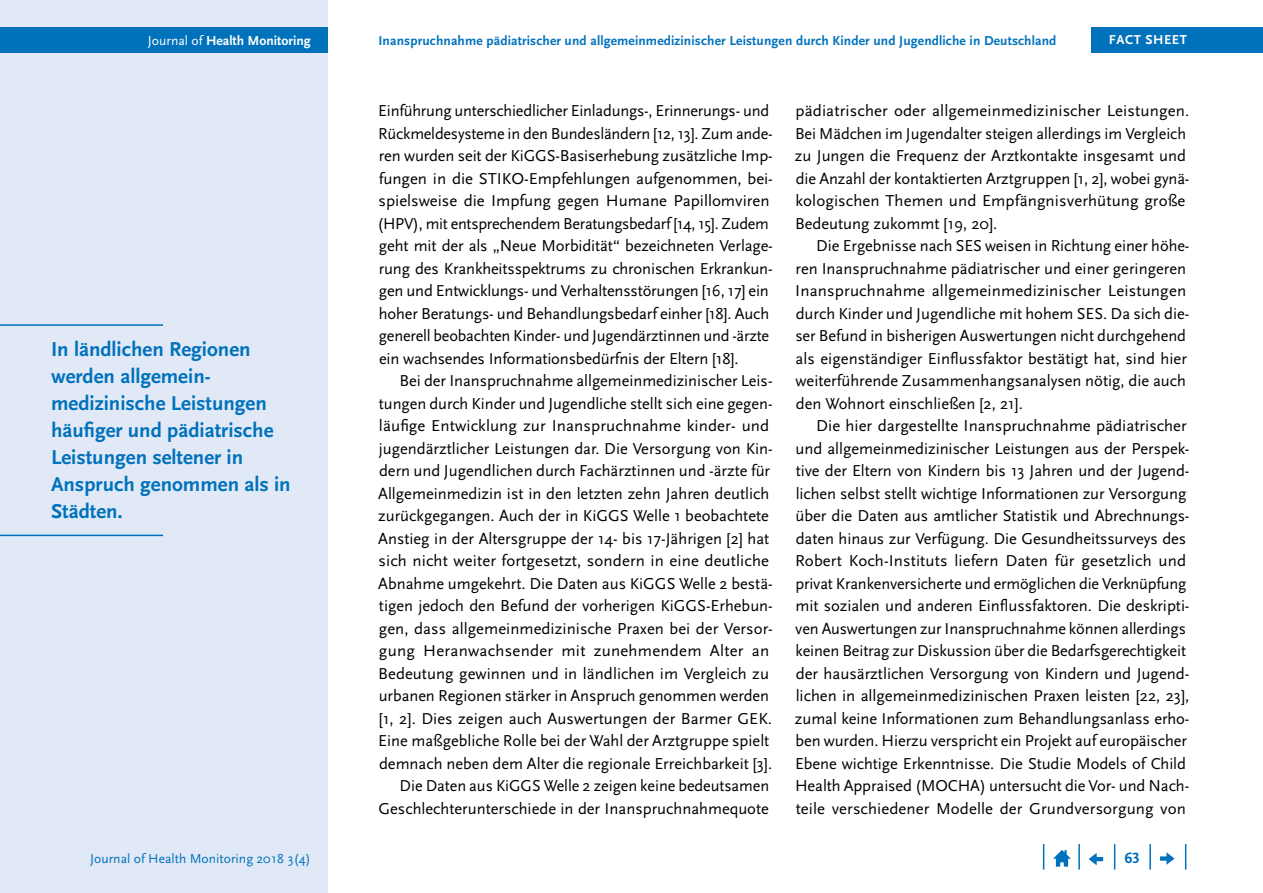
<style>
.page{position:relative;width:1263px;height:893px;background:#fff}
.page>*{position:absolute;margin:0;border:0;box-sizing:border-box;transform-origin:0 0}
.t1{font:700 21px/27px "Scala Sans Pro";color:#0072bc}
.Copy_Einzug{font:16.5px/22.5px "Scala Sans Pro";color:#000}
.t2{font:700 15.75px "Scala Sans Pro";color:#0072bc}
.t3{font:13.65px "Scala Sans Pro";color:#0072bc}
.t4{font:700 13.65px "Scala Sans Pro";color:#fff}
.t5{font:700 13.5px "Scala Sans Pro";letter-spacing:.01em;color:#0072bc}
.t6{font:700 13.5px "Scala Sans Pro";letter-spacing:.04em;color:#fff}
.s1{font-weight:400}
</style>
<div class="page">
<div style="left:0;top:0;width:327px;height:893px;background:#e1e8f6"></div>
<div style="left:0;top:28px;width:327px;height:25px;background:#0072bc"></div>
<svg style="left:1185px;top:844px;width:1px;height:26px"></svg>
<hr style="left:1149px;top:844px;width:2px;height:26px;background:#0072bc">
<svg style="left:1114px;top:844px;width:1px;height:26px"></svg>
<hr style="left:1078px;top:844px;width:2px;height:26px;background:#0072bc">
<svg style="left:1043px;top:844px;width:1px;height:26px"></svg>
<svg style="left:1053px;top:850px;width:18px;height:17px"></svg>
<svg style="left:1089px;top:853px;width:14px;height:12px"></svg>
<svg style="left:1160px;top:852px;width:14px;height:13px"></svg>
<div style="left:1091px;top:28px;width:172px;height:25px;background:#0072bc"></div>
<hr style="left:0;top:324px;width:163px;height:2px;background:#0072bc">
<hr style="left:0;top:535px;width:163px;height:1px;background:#0072bc">
<p class="t4" style="left:148px;top:33px;width:164px"><span class="s1">Journal of</span> Health Monitoring</p>
<p class="t5" style="left:378px;top:33px;width:679px">Inanspruchnahme pädiatrischer und allgemeinmedizinischer Leistungen durch Kinder und Jugendliche in Deutschland</p>
<p class="t6" style="left:1109px;top:32px;width:80px">FACT SHEET</p>
<p class="t1" style="left:51px;top:335px;width:241px">In ländlichen Regionen werden allgemein&shy;medizinische Leistungen häufiger und pädiatrische<br>Leistungen seltener in<br>Anspruch genommen als in<br>Städten.</p>
<p class="Copy_Einzug" style="left:377px;top:99px;width:397px">Einführung unterschiedlicher Einladungs-, Erinnerungs- und Rückmeldesysteme in den Bundesländern [12, 13]. Zum ande&shy;ren wurden seit der KiGGS-Basiserhebung zusätzliche Imp&shy;fungen in die STIKO-Empfehlungen aufgenommen, bei&shy;spielsweise die Impfung gegen Humane Papillomviren (HPV), mit entsprechendem Beratungsbedarf [14, 15]. Zudem geht mit der als „Neue Morbidität“ bezeichneten Verlage&shy;rung des Krankheitsspektrums zu chronischen Erkrankun&shy;gen und Entwicklungs- und Verhaltensstörungen [16, 17] ein hoher Beratungs- und Behandlungsbedarf einher [18]. Auch generell beobachten Kinder- und Jugendärztinnen und -ärzte ein wachsendes Informationsbedürfnis der Eltern [18].</p>
<p class="Copy_Einzug" style="left:378px;top:369px;width:396px;text-indent:21px">Bei der Inanspruchnahme allgemeinmedizinischer Leis&shy;tungen durch Kinder und Jugendliche stellt sich eine gegen&shy;läufige Entwicklung zur Inanspruchnahme kinder- und jugendärztlicher Leistungen dar. Die Versorgung von Kin&shy;dern und Jugendlichen durch Fachärztinnen und -ärzte für Allgemeinmedizin ist in den letzten zehn Jahren deutlich zurückgegangen. Auch der in KiGGS Welle 1 beobachtete Anstieg in der Altersgruppe der 14- bis 17-Jährigen [2] hat sich nicht weiter fortgesetzt, sondern in eine deutliche Abnahme umgekehrt. Die Daten aus KiGGS Welle 2 bestä&shy;tigen jedoch den Befund der vorherigen KiGGS-Erhebun&shy;gen, dass allgemeinmedizinische Praxen bei der Versor&shy;gung Heranwachsender mit zunehmendem Alter an Bedeutung gewinnen und in ländlichen im Vergleich zu urbanen Regionen stärker in Anspruch genommen werden [1, 2]. Dies zeigen auch Auswertungen der Barmer GEK.<br>Eine maßgebliche Rolle bei der Wahl der Arztgruppe spielt demnach neben dem Alter die regionale Erreichbarkeit [3].</p>
<p class="Copy_Einzug" style="left:378px;top:774px;width:392px;text-align:right">Die Daten aus KiGGS Welle 2 zeigen keine bedeutsamen<br>Geschlechterunterschiede in der Inanspruchnahmequote</p>
<p class="Copy_Einzug" style="left:795px;top:99px;width:396px">pädiatrischer oder allgemeinmedizinischer Leistungen.<br>Bei Mädchen im Jugendalter steigen allerdings im Vergleich zu Jungen die Frequenz der Arztkontakte insgesamt und die Anzahl der kontaktierten Arztgruppen [1, 2], wobei gynä&shy;kologischen Themen und Empfängnisverhütung große Bedeutung zukommt [19, 20].</p>
<p class="Copy_Einzug" style="left:795px;top:234px;width:396px;text-indent:21px">Die Ergebnisse nach SES weisen in Richtung einer höhe&shy;ren Inanspruchnahme pädiatrischer und einer geringeren Inanspruchnahme allgemeinmedizinischer Leistungen durch Kinder und Jugendliche mit hohem SES. Da sich die&shy;ser Befund in bisherigen Auswertungen nicht durchgehend als eigenständiger Einflussfaktor bestätigt hat, sind hier weiterführende Zusammenhangsanalysen nötig, die auch den Wohnort einschließen [2, 21].</p>
<p class="Copy_Einzug" style="left:795px;top:414px;width:396px;text-indent:21px">Die hier dargestellte Inanspruchnahme pädiatrischer und allgemeinmedizinischer Leistungen aus der Perspek&shy;tive der Eltern von Kindern bis 13 Jahren und der Jugend&shy;lichen selbst stellt wichtige Informationen zur Versorgung über die Daten aus amtlicher Statistik und Abrechnungs&shy;daten hinaus zur Verfügung. Die Gesundheitssurveys des Robert Koch-Instituts liefern Daten für gesetzlich und privat Krankenversicherte und ermöglichen die Verknüpfung mit sozialen und anderen Einflussfaktoren. Die deskripti&shy;ven Auswertungen zur Inanspruchnahme können allerdings keinen Beitrag zur Diskussion über die Bedarfsgerechtigkeit der hausärztlichen Versorgung von Kindern und Jugend&shy;lichen in allgemeinmedizinischen Praxen leisten [22, 23], zumal keine Informationen zum Behandlungsanlass erho&shy;ben wurden. Hierzu verspricht ein Projekt auf europäischer Ebene wichtige Erkenntnisse. Die Studie Models of Child Health Appraised (MOCHA) untersucht die Vor- und Nach&shy;teile verschiedener Modelle der Grundversorgung von</p>
<p class="t3" style="left:90px;top:850px;width:222px">Journal of Health Monitoring 2018 3(4)</p>
<p class="t2" style="left:1124px;top:849px;width:17px">63</p>
</div>
